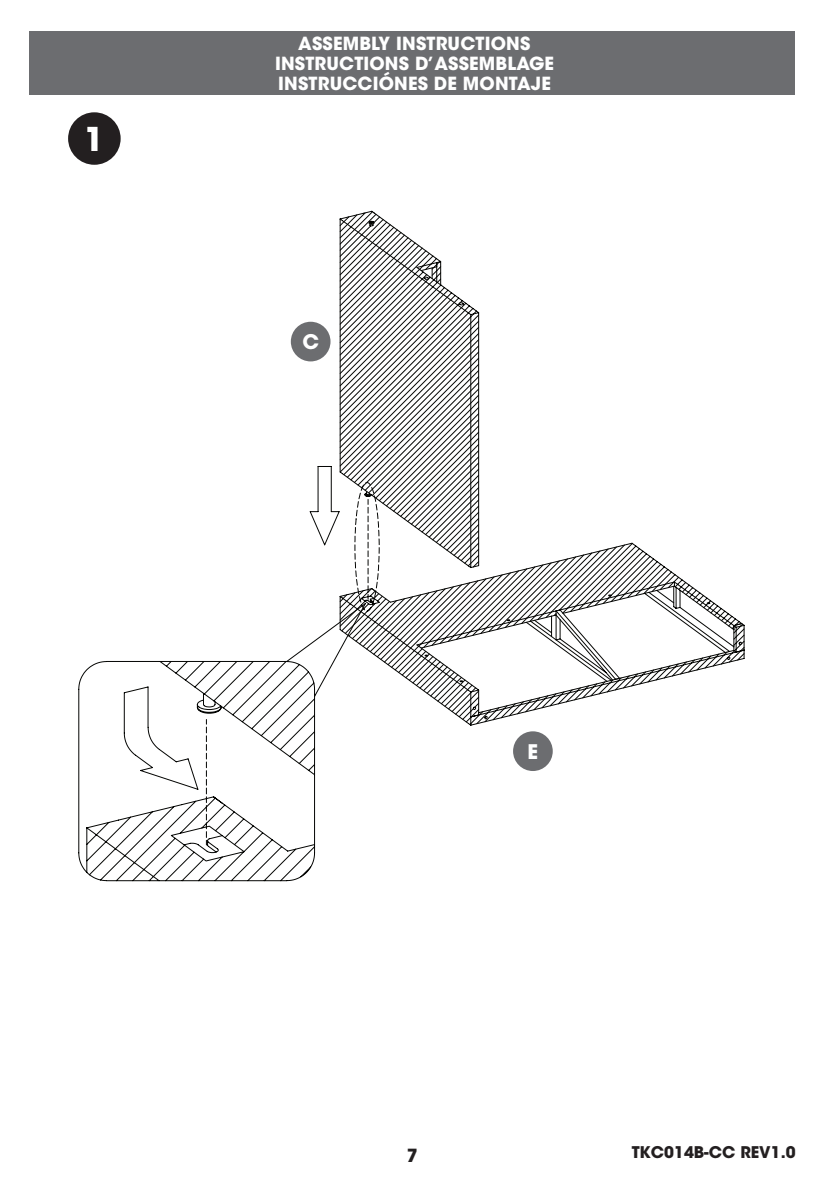
<style>
.page{position:relative;width:828px;height:1188px;background:#fff}
.page>*{position:absolute;margin:0;border:0;box-sizing:border-box;transform-origin:0 0}
.t1{font:700 32.6px "ITC Avant Garde Std";color:#fff}
.t2{font:700 20px "ITC Avant Garde Std";color:#fff}
.t3{font:700 18px/20px "ITC Avant Garde Std";letter-spacing:.01em;color:#fff;text-align:center}
.t4{font:700 18px "ITC Avant Garde Std";color:#231f20}
.t5{font:700 16px "ITC Avant Garde Std";color:#231f20}
</style>
<div class="page">
<div style="left:68px;top:112px;width:53px;height:53px;background:#231f20;border-radius:50%"></div>
<div style="left:29px;top:32px;width:766px;height:63px;background:#6c6d70"></div>
<svg style="left:78px;top:210px;width:475px;height:672px"></svg>
<svg style="left:339px;top:216px;width:406px;height:510px"></svg>
<h1 class="t1" style="left:84px;top:117px;width:22px">1</h1>
<p class="t3" style="left:275px;top:33px;width:281px">ASSEMBLY INSTRUCTIONS<br>INSTRUCTIONS D’ASSEMBLAGE<br>INSTRUCCIÓNES DE MONTAJE</p>
<p class="t2" style="left:302px;top:329px;width:18px">C</p>
<p class="t2" style="left:528px;top:738px;width:12px">E</p>
<p class="t4" style="left:407px;top:1144px;width:13px">7</p>
<p class="t5" style="left:632px;top:1142px;width:165px">TKC014B-CC REV1.0</p>
</div>
